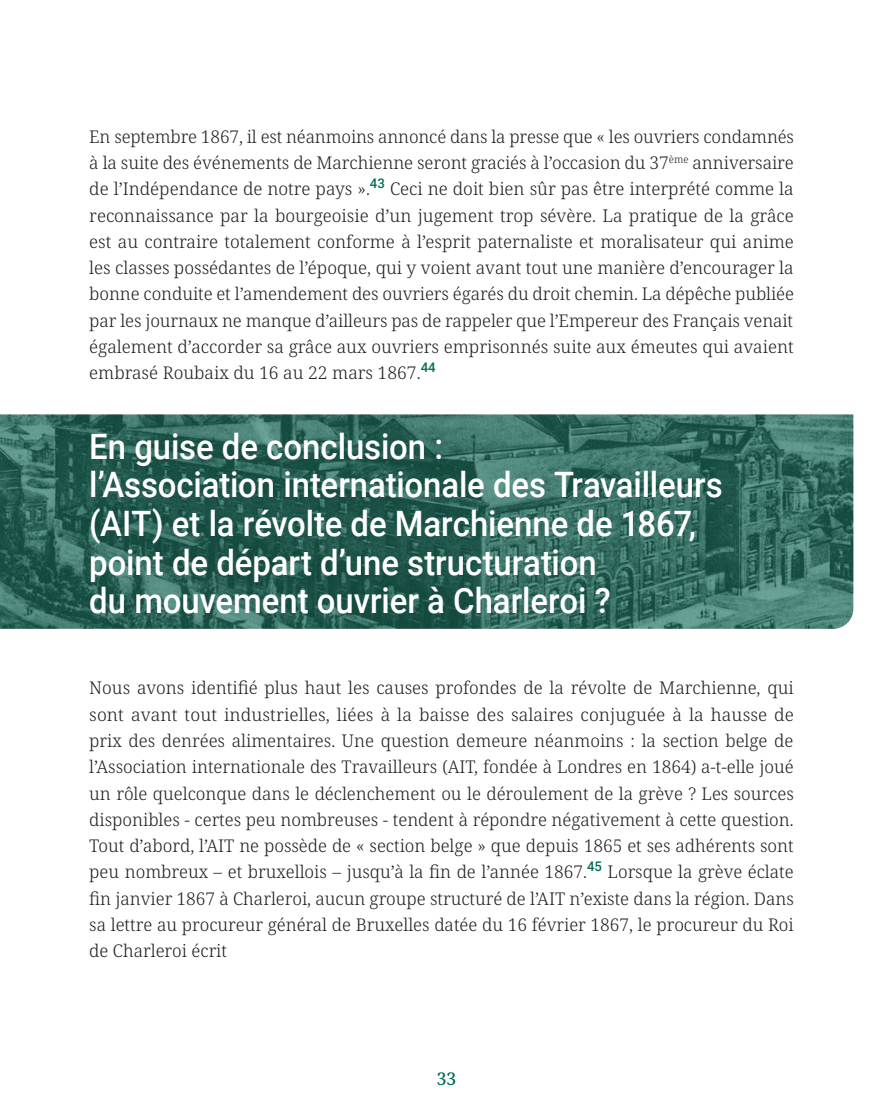
<style>
.page{position:relative;width:893px;height:1117px;background:#fff}
.page>*{position:absolute;margin:0;border:0;box-sizing:border-box;transform-origin:0 0}
.Titres_Niv2_-_en_4_L{font:500 35px/38.5px "Roboto";letter-spacing:-.005em;color:#fff;scale:.94 1}
._3__TEXTE_COURANT_-_Carnet_Carhop_VD{font:300 17.5px/26.2px "Noto Serif";color:#231f20;text-align:justify}
.t1{font:500 17.5px "Noto Serif";color:#016f58}
</style>
<div class="page">
<svg style="left:0;top:414px;width:853px;height:214px;background:#2f665c"></svg>
<p class="_3__TEXTE_COURANT_-_Carnet_Carhop_VD" style="left:89px;top:124px;width:706px">En septembre 1867, il est néanmoins annoncé dans la presse que « les ouvriers condamnés à la suite des événements de Marchienne seront graciés à l’occasion du 37<sup>ème</sup> anniversaire de l’Indépendance de notre pays ».<sup>43</sup> Ceci ne doit bien sûr pas être interprété comme la reconnaissance par la bourgeoisie d’un jugement trop sévère. La pratique de la grâce est au contraire totalement conforme à l’esprit paternaliste et moralisateur qui anime les classes possédantes de l’époque, qui y voient avant tout une manière d’encourager la bonne conduite et l’amendement des ouvriers égarés du droit chemin. La dépêche publiée par les journaux ne manque d’ailleurs pas de rappeler que l’Empereur des Français venait également d’accorder sa grâce aux ouvriers emprisonnés suite aux émeutes qui avaient embrasé Roubaix du 16 au 22 mars 1867.<sup>44</sup></p>
<p class="Titres_Niv2_-_en_4_L" style="left:89px;top:426px;width:675px">En guise de conclusion :<br>l’Association internationale des Travailleurs (AIT) et la révolte de Marchienne de 1867, point de départ d’une structuration<br>du mouvement ouvrier à Charleroi ?</p>
<p class="_3__TEXTE_COURANT_-_Carnet_Carhop_VD" style="left:89px;top:675px;width:706px">Nous avons identifié plus haut les causes profondes de la révolte de Marchienne, qui sont avant tout industrielles, liées à la baisse des salaires conjuguée à la hausse de prix des denrées alimentaires. Une question demeure néanmoins : la section belge de l’Association internationale des Travailleurs (AIT, fondée à Londres en 1864) a-t-elle joué un rôle quelconque dans le déclenchement ou le déroulement de la grève ? Les sources disponibles - certes peu nombreuses - tendent à répondre négativement à cette question.<br>Tout d’abord, l’AIT ne possède de « section belge » que depuis 1865 et ses adhérents sont peu nombreux – et bruxellois – jusqu’à la fin de l’année 1867.<sup>45</sup> Lorsque la grève éclate fin janvier 1867 à Charleroi, aucun groupe structuré de l’AIT n’existe dans la région. Dans sa lettre au procureur général de Bruxelles datée du 16 février 1867, le procureur du Roi de Charleroi écrit</p>
<p class="t1" style="left:437px;top:1065px;width:21px">33</p>
</div>
